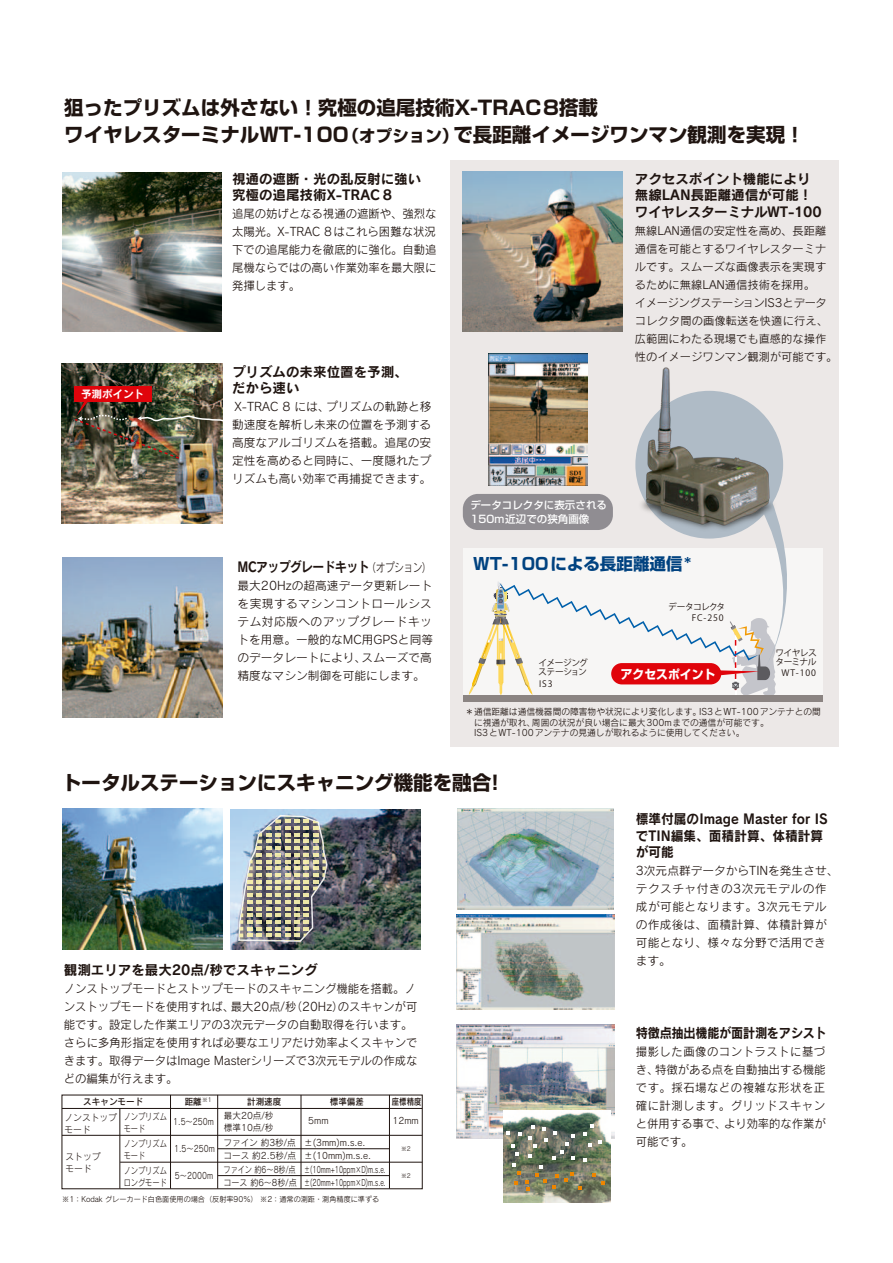
<style>
.page{position:relative;width:893px;height:1263px;background:#fff}
.page>*{position:absolute;margin:0;border:0;box-sizing:border-box;transform-origin:0 0}
.t1{font:700 19.5px/27px "Shin Go";color:#1f1410}
.t2{font:700 16.5px "Shin Go";color:#004280}
.t3{font:13.5px/16.5px "Rodin CID B";color:#1f1410}
.t4{font:13.5px/16.5px "Rodin CID B";color:#1f1410;scale:.94 1}
.t5{font:13.5px "Rodin CID B";letter-spacing:-.04em;color:#1f1410;scale:.87 1}
.t6{font:13.5px "Rodin CID B";letter-spacing:-.02em;color:#1f1410;scale:.9 1}
.t7{font:700 12.45px "Shin Go";color:#fff;scale:.95 1}
.t8{font:11.7px/18px "Rodin CID M";color:#1f1410;text-align:justify}
.t9{font:11.7px/18px "Rodin CID M";letter-spacing:.02em;color:#1f1410}
.t10{font:11.25px/18px "Rodin CID M";color:#1f1410}
.t11{font:500 10.5px/13.5px "Shin Go";color:#fff}
.t12{font:10.5px "Rodin CID B";color:#fff}
.t13{font:9px/12px "Rodin CID M";color:#1f1410}
.t14{font:9px/13.4px "Rodin CID M";color:#1f1410;scale:.95 1}
.t15{font:9px/12px "Rodin CID M";color:#1f1410;scale:.8 1}
.t16{font:9px "Rodin CID DB";color:#1f1410;scale:.95 1}
.t17{font:9px "Rodin CID DB";color:#1f1410;scale:.82 1}
.t18{font:8.7px/9.3px "Koz Go Pro";letter-spacing:-.055em;color:#1f1410}
.t19{font:8.7px/9.3px "Koz Go Pro";letter-spacing:-.075em;color:#1f1410}
.t20{font:8.7px "Koz Go Pro";letter-spacing:-.08em;color:#1f1410}
.t21{font:7.5px "Rodin CID M";color:#1f1410;scale:.95 1}
.t22{font:6px "Rodin CID M";color:#1f1410;scale:.95 1}
.s1{font-size:16.5px}
.s2{font-family:"Rodin CID M";font-size:12px}
.s3{font-weight:500}
</style>
<div class="page">
<div style="left:450px;top:160px;width:388px;height:586px;background:#ece8e7"></div>
<img style="left:457px;top:808px;width:157px;height:101px">
<div style="left:463px;top:548px;width:359px;height:154px;background:#f7f6f5"></div>
<img style="left:63px;top:172px;width:159px;height:160px">
<img style="left:62px;top:557px;width:160px;height:160px">
<img style="left:462px;top:171px;width:160px;height:161px">
<img style="left:489px;top:354px;width:73px;height:131px">
<div style="left:463px;top:695px;width:360px;height:7px;background:#8b8482"></div>
<img style="left:62px;top:363px;width:160px;height:161px">
<div style="left:75px;top:387px;width:77px;height:15px;background:#e0040b"></div>
<img style="left:73px;top:400px;width:150px;height:60px">
<img style="left:63px;top:808px;width:160px;height:142px">
<img style="left:231px;top:810px;width:189px;height:139px">
<img style="left:238px;top:814px;width:90px;height:128px">
<img style="left:457px;top:1024px;width:158px;height:114px">
<div style="left:463px;top:494px;width:150px;height:36px;background:#908d92;border-radius:15px"></div>
<img style="left:457px;top:914px;width:157px;height:95px">
<img style="left:562px;top:343px;width:277px;height:193px">
<svg style="left:469px;top:498px;width:341px;height:197px"></svg>
<hr style="left:62px;top:1108px;width:360px;height:1px;background:#1f1410">
<hr style="left:62px;top:1135px;width:360px;height:1px;background:#1f1410">
<hr style="left:218px;top:1148px;width:171px;height:1px;background:#1f1410">
<hr style="left:120px;top:1162px;width:302px;height:1px;background:#1f1410">
<hr style="left:218px;top:1175px;width:171px;height:1px;background:#1f1410">
<hr style="left:120px;top:1108px;width:1px;height:80px;background:#1f1410">
<hr style="left:389px;top:1095px;width:1px;height:93px;background:#1f1410">
<hr style="left:301px;top:1095px;width:1px;height:93px;background:#1f1410">
<hr style="left:217px;top:1095px;width:1px;height:93px;background:#1f1410">
<hr style="left:170px;top:1095px;width:1px;height:93px;background:#1f1410">
<img style="left:504px;top:1110px;width:107px;height:92px">
<svg style="left:518px;top:1132px;width:3px;height:4px"></svg>
<svg style="left:531px;top:1125px;width:4px;height:4px"></svg>
<svg style="left:528px;top:1136px;width:8px;height:11px"></svg>
<svg style="left:514px;top:1172px;width:16px;height:18px"></svg>
<svg style="left:536px;top:1174px;width:22px;height:14px"></svg>
<svg style="left:564px;top:1173px;width:17px;height:16px"></svg>
<svg style="left:584px;top:1124px;width:18px;height:22px"></svg>
<svg style="left:542px;top:1127px;width:33px;height:32px"></svg>
<svg style="left:511px;top:1144px;width:8px;height:12px"></svg>
<h1 class="t1" style="left:64px;top:93px;width:742px">狙ったプリズムは外さない！究極の追尾技術X-TRAC8搭載<br>ワイヤレスターミナルWT-100<span class="s1">（オプション）</span>で長距離イメージワンマン観測を実現！</h1>
<p class="t12" style="left:81px;top:387px;width:65px">予測ポイント</p>
<p class="t3" style="left:232px;top:170px;width:191px">視通の遮断・光の乱反射に強い究極の追尾技術X-TRAC 8</p>
<p class="t8" style="left:232px;top:205px;width:206px">追尾の妨げとなる視通の遮断や、強烈な太陽光。X-TRAC 8 はこれら困難な状況下での追尾能力を徹底的に強化。自動追尾機ならではの高い作業効率を最大限に発揮します。</p>
<p class="t3" style="left:232px;top:363px;width:177px">プリズムの未来位置を予測、だから速い</p>
<p class="t8" style="left:232px;top:397px;width:201px">X-TRAC 8 には、プリズムの軌跡と移動速度を解析し未来の位置を予測する高度なアルゴリズムを搭載。追尾の安定性を高めると同時に、一度隠れたプリズムも高い効率で再捕捉できます。</p>
<p class="t5" style="left:237px;top:557px;width:225px">MCアップグレードキット<span class="s2">（オプション）</span></p>
<p class="t8" style="left:237px;top:576px;width:197px">最大20Hzの超高速データ更新レートを実現するマシンコントロールシステム対応版へのアップグレードキットを用意。一般的なMC用GPSと同等のデータレートにより、スムーズで高精度なマシン制御を可能にします。</p>
<p class="t3" style="left:635px;top:170px;width:188px">アクセスポイント機能により無線LAN長距離通信が可能！ワイヤレスターミナルWT-100</p>
<p class="t10" style="left:635px;top:221px;width:204px">無線LAN通信の安定性を高め、長距離通信を可能とするワイヤレスターミナルです。スムーズな画像表示を実現するために無線LAN通信技術を採用。<br>イメージングステーションIS3とデータコレクタ間の画像転送を快適に行え、広範囲にわたる現場でも直感的な操作性のイメージワンマン観測が可能です。</p>
<p class="t11" style="left:470px;top:498px;width:138px">データコレクタに表示される<br>150m近辺での狭角画像</p>
<h2 class="t2" style="left:473px;top:553px;width:220px">WT-100による長距離通信<span class="s3">*</span></h2>
<p class="t20" style="left:668px;top:602px;width:59px">データコレクタ</p>
<p class="t18" style="left:692px;top:613px;width:33px">FC-250</p>
<p class="t18" style="left:538px;top:659px;width:51px">イメージングステーション</p>
<p class="t7" style="left:621px;top:666px;width:101px">アクセスポイント</p>
<p class="t18" style="left:539px;top:679px;width:15px">IS3</p>
<p class="t19" style="left:775px;top:648px;width:43px">ワイヤレスターミナル</p>
<p class="t18" style="left:781px;top:669px;width:36px">WT-100</p>
<p class="t13" style="left:465px;top:705px;width:357px">＊通信距離は通信機器間の障害物や状況により変化します。IS3とWT-100アンテナとの間</p>
<p class="t13" style="left:474px;top:716px;width:296px">に視通が取れ、周囲の状況が良い場合に最大300mまでの通信が可能です。</p>
<p class="t13" style="left:465px;top:726px;width:281px">　IS3とWT-100アンテナの見通しが取れるように使用してください。</p>
<h1 class="t1" style="left:62px;top:768px;width:438px">トータルステーションにスキャニング機能を融合!</h1>
<p class="t3" style="left:64px;top:961px;width:255px">観測エリアを最大20点/秒でスキャニング</p>
<p class="t8" style="left:64px;top:979px;width:355px;text-align:left">ノンストップモードとストップモードのスキャニング機能を搭載。ノンストップモードを使用すれば、最大20点/秒（20Hz）のスキャンが可能です。設定した作業エリアの3次元データの自動取得を行います。さらに多角形指定を使用すれば必要なエリアだけ効率よくスキャンできます。取得データはImage Masterシリーズで3次元モデルの作成などの編集が行えます。</p>
<p class="t16" style="left:83px;top:1095px;width:65px">スキャンモード</p>
<p class="t16" style="left:185px;top:1095px;width:30px">距離<sup>※1</sup></p>
<p class="t16" style="left:247px;top:1095px;width:38px">計測速度</p>
<p class="t16" style="left:330px;top:1095px;width:38px">標準偏差</p>
<p class="t17" style="left:392px;top:1095px;width:37px">座標精度</p>
<p class="t13" style="left:65px;top:1111px;width:54px">ノンストップモード</p>
<p class="t14" style="left:224px;top:1109px;width:54px;line-height:12px">最大20点/秒標準10点/秒</p>
<p class="t14" style="left:224px;top:1135px;width:172px">ファイン 約3秒/点 ±(3mm)m.s.e.<br>コース 約2.5秒/点 ±(10mm)m.s.e.<br>ファイン 約6～8秒/点 ±(10mm+10ppm×D)m.s.e.コース 約6～8秒/点 ±(20mm+10ppm×D)m.s.e.</p>
<p class="t15" style="left:124px;top:1111px;width:56px">ノンプリズムモード</p>
<p class="t15" style="left:173px;top:1115px;width:52px">1.5～250m</p>
<p class="t14" style="left:308px;top:1114px;width:23px">5mm</p>
<p class="t14" style="left:393px;top:1114px;width:29px">12mm</p>
<p class="t22" style="left:401px;top:1145px;width:12px">※2</p>
<p class="t22" style="left:401px;top:1172px;width:12px">※2</p>
<p class="t15" style="left:124px;top:1137px;width:56px">ノンプリズムモード</p>
<p class="t15" style="left:124px;top:1164px;width:56px">ノンプリズムロングモード</p>
<p class="t15" style="left:174px;top:1142px;width:52px">1.5～250m</p>
<p class="t15" style="left:175px;top:1169px;width:49px">5～2000m</p>
<p class="t13" style="left:66px;top:1150px;width:36px">ストップモード</p>
<p class="t21" style="left:62px;top:1194px;width:335px">※1：Kodak グレーカード白色面使用の場合（反射率90％） ※2：通常の測距・測角精度に準ずる</p>
<p class="t4" style="left:636px;top:810px;width:206px">標準付属のImage Master for ISでTIN編集、面積計算、体積計算が可能</p>
<p class="t9" style="left:636px;top:861px;width:204px">3次元点群データからTINを発生させ、テクスチャ付きの3次元モデルの作成が可能となります。3次元モデルの作成後は、面積計算、体積計算が可能となり、様々な分野で活用できます。</p>
<p class="t6" style="left:636px;top:1024px;width:214px">特徴点抽出機能が面計測をアシスト</p>
<p class="t8" style="left:636px;top:1042px;width:191px">撮影した画像のコントラストに基づき、特徴がある点を自動抽出する機能です。採石場などの複雑な形状を正確に計測します。グリッドスキャンと併用する事で、より効率的な作業が可能です。</p>
</div>
